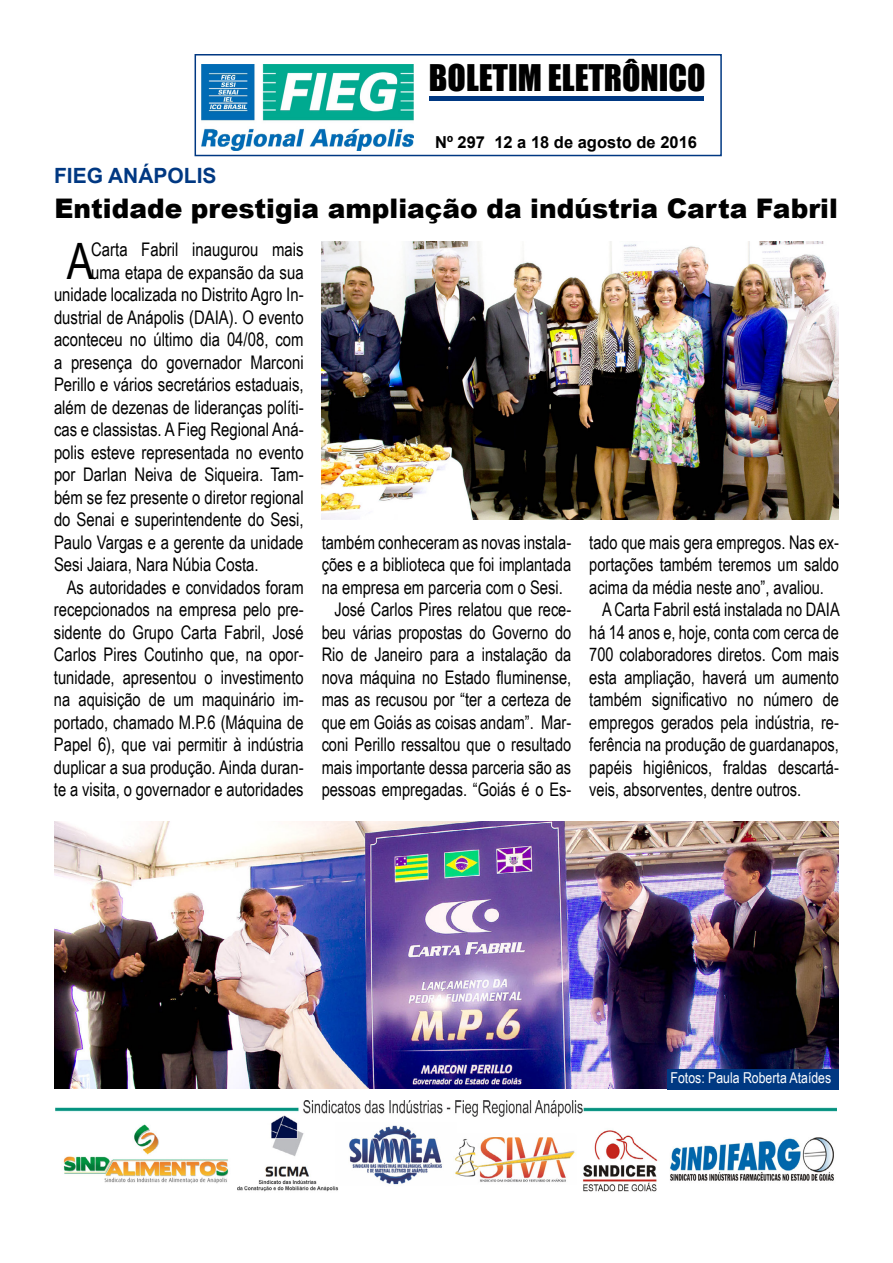
<style>
.page{position:relative;width:893px;height:1263px;background:#fff}
.page>*{position:absolute;margin:0;border:0;box-sizing:border-box;transform-origin:0 0}
.t1{font:50.25px "Arial Narrow";color:#000}
.t2{font:33.75px "Impact";color:#000}
.t3{font:27px "Arial MT Black";color:#000}
.t4{font:700 21px "Arial";color:#003882}
.t5{font:18.75px "Arial Narrow";color:#000;scale:.95 1}
.t6{font:18.75px "Arial Narrow";color:#000}
.t7{font:18.75px "Arial Narrow";color:#000;scale:.96 1}
.t8{font:700 16.5px "Arial";color:#000}
.t9{font:15px "Arial Narrow";color:#fff}
</style>
<div class="page">
<img style="left:201px;top:64px;width:213px;height:86px">
<hr style="left:429px;top:97px;width:275px;height:4px;background:#003882">
<div style="left:195px;top:54px;width:527px;height:102px;border:2px solid #003882"></div>
<img style="left:55px;top:1100px;width:782px;height:92px">
<img style="left:322px;top:241px;width:517px;height:279px">
<img style="left:54px;top:822px;width:785px;height:267px">
<div style="left:667px;top:1069px;width:172px;height:21px;background:#003882"></div>
<h2 class="t2" style="left:429px;top:51px;width:278px">BOLETIM ELETRÔNICO</h2>
<p class="t8" style="left:435px;top:130px;width:263px">Nº 297 12 a 18 de agosto de 2016</p>
<p class="t4" style="left:54px;top:161px;width:164px">FIEG ANÁPOLIS</p>
<h3 class="t3" style="left:54px;top:192px;width:785px">Entidade prestigia ampliação da indústria Carta Fabril</h3>
<h1 class="t1" style="left:67px;top:224px;width:28px">A</h1>
<p class="t6" style="left:91px;top:236px;width:214px">Carta Fabril inaugurou mais</p>
<p class="t6" style="left:91px;top:258px;width:214px">uma etapa de expansão da sua</p>
<p class="t6" style="left:54px;top:281px;width:251px">unidade localizada no Distrito Agro In-</p>
<p class="t6" style="left:54px;top:303px;width:251px">dustrial de Anápolis (DAIA). O evento</p>
<p class="t6" style="left:54px;top:326px;width:251px">aconteceu no último dia 04/08, com</p>
<p class="t6" style="left:54px;top:348px;width:251px">a presença do governador Marconi</p>
<p class="t6" style="left:54px;top:371px;width:251px">Perillo e vários secretários estaduais,</p>
<p class="t6" style="left:54px;top:393px;width:251px">além de dezenas de lideranças políti-</p>
<p class="t6" style="left:54px;top:416px;width:251px">cas e classistas. A Fieg Regional Aná-</p>
<p class="t6" style="left:54px;top:438px;width:251px">polis esteve representada no evento</p>
<p class="t6" style="left:54px;top:461px;width:251px">por Darlan Neiva de Siqueira. Tam-</p>
<p class="t6" style="left:54px;top:483px;width:251px">bém se fez presente o diretor regional</p>
<p class="t6" style="left:54px;top:506px;width:251px">do Senai e superintendente do Sesi,</p>
<p class="t6" style="left:54px;top:528px;width:251px">Paulo Vargas e a gerente da unidade</p>
<p class="t6" style="left:54px;top:551px;width:206px">Sesi Jaiara, Nara Núbia Costa.</p>
<p class="t7" style="left:67px;top:573px;width:248px">As autoridades e convidados foram</p>
<p class="t7" style="left:54px;top:596px;width:262px">recepcionados na empresa pelo pre-</p>
<p class="t7" style="left:54px;top:618px;width:262px">sidente do Grupo Carta Fabril, José</p>
<p class="t7" style="left:54px;top:641px;width:262px">Carlos Pires Coutinho que, na opor-</p>
<p class="t7" style="left:54px;top:663px;width:262px">tunidade, apresentou o investimento</p>
<p class="t7" style="left:54px;top:686px;width:262px">na aquisição de um maquinário im-</p>
<p class="t7" style="left:54px;top:708px;width:262px">portado, chamado M.P.6 (Máquina de</p>
<p class="t7" style="left:54px;top:731px;width:262px">Papel 6), que vai permitir à indústria</p>
<p class="t7" style="left:54px;top:753px;width:262px">duplicar a sua produção. Ainda duran-</p>
<p class="t7" style="left:54px;top:776px;width:261px">te a visita, o governador e autoridades</p>
<p class="t7" style="left:322px;top:528px;width:262px">também conheceram as novas instala-</p>
<p class="t7" style="left:322px;top:551px;width:261px">ções e a biblioteca que foi implantada</p>
<p class="t7" style="left:322px;top:573px;width:253px">na empresa em parceria com o Sesi.</p>
<p class="t5" style="left:334px;top:596px;width:251px">José Carlos Pires relatou que rece-</p>
<p class="t5" style="left:322px;top:618px;width:264px">beu várias propostas do Governo do</p>
<p class="t5" style="left:322px;top:641px;width:264px">Rio de Janeiro para a instalação da</p>
<p class="t5" style="left:322px;top:663px;width:264px">nova máquina no Estado fluminense,</p>
<p class="t5" style="left:322px;top:686px;width:264px">mas as recusou por “ter a certeza de</p>
<p class="t5" style="left:322px;top:708px;width:264px">que em Goiás as coisas andam”. Mar-</p>
<p class="t5" style="left:322px;top:731px;width:264px">coni Perillo ressaltou que o resultado</p>
<p class="t5" style="left:322px;top:753px;width:264px">mais importante dessa parceria são as</p>
<p class="t5" style="left:322px;top:776px;width:264px">pessoas empregadas. “Goiás é o Es-</p>
<p class="t5" style="left:589px;top:528px;width:264px">tado que mais gera empregos. Nas ex-</p>
<p class="t5" style="left:589px;top:551px;width:264px">portações também teremos um saldo</p>
<p class="t5" style="left:589px;top:573px;width:248px">acima da média neste ano”, avaliou.</p>
<p class="t5" style="left:602px;top:596px;width:252px">A Carta Fabril está instalada no DAIA</p>
<p class="t5" style="left:589px;top:618px;width:264px">há 14 anos e, hoje, conta com cerca de</p>
<p class="t5" style="left:589px;top:641px;width:264px">700 colaboradores diretos. Com mais</p>
<p class="t5" style="left:589px;top:663px;width:264px">esta ampliação, haverá um aumento</p>
<p class="t5" style="left:589px;top:686px;width:264px">também significativo no número de</p>
<p class="t5" style="left:589px;top:708px;width:264px">empregos gerados pela indústria, re-</p>
<p class="t5" style="left:589px;top:731px;width:264px">ferência na produção de guardanapos,</p>
<p class="t5" style="left:589px;top:753px;width:264px">papéis higiênicos, fraldas descartá-</p>
<p class="t5" style="left:589px;top:776px;width:225px">veis, absorventes, dentre outros.</p>
<p class="t9" style="left:671px;top:1067px;width:162px">Fotos: Paula Roberta Ataídes</p>
</div>
